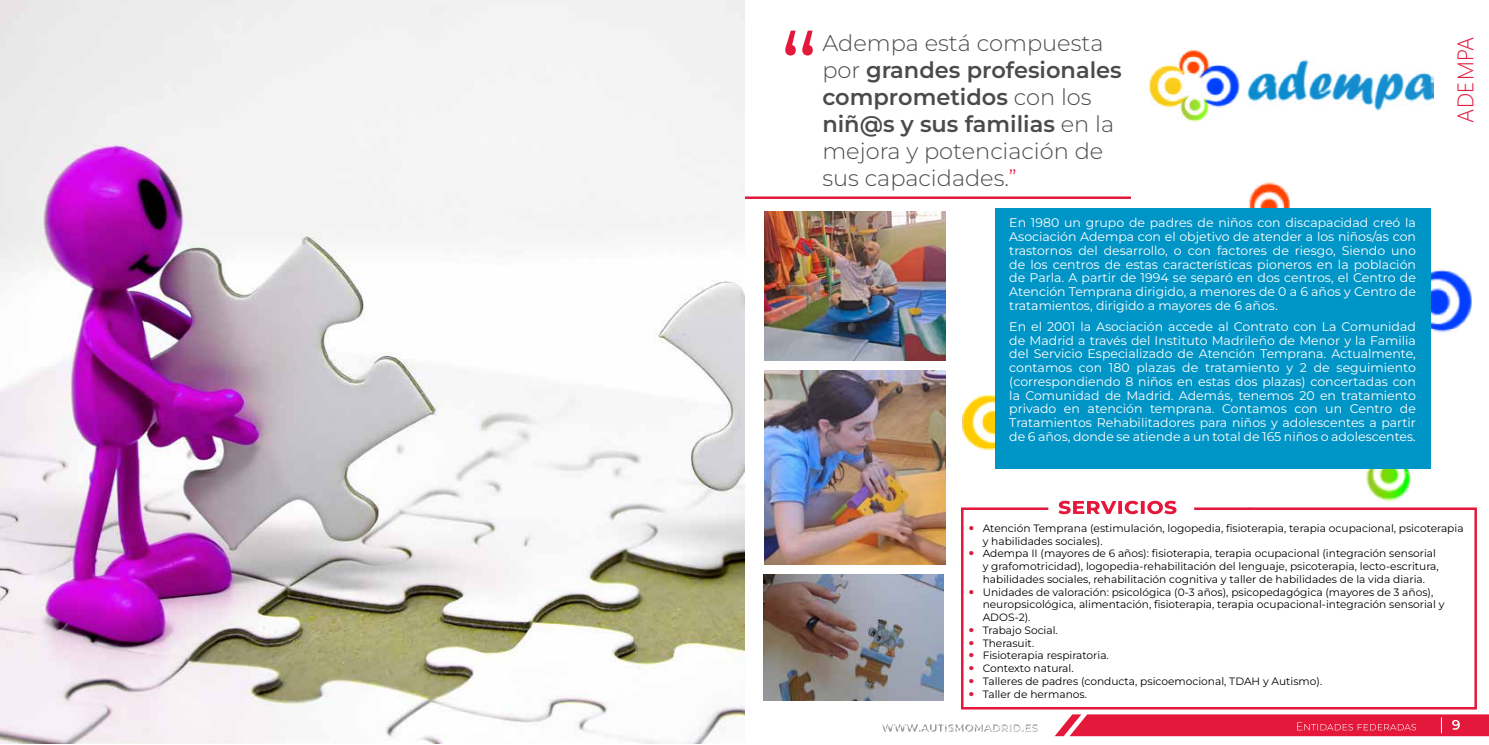
<style>
.page{position:relative;width:1489px;height:745px;background:#fff}
.page>*{position:absolute;margin:0;border:0;box-sizing:border-box;transform-origin:0 0}
.t1{font:300 22.5px/27px "Montserrat";color:#4b4b4d}
.t2{font:300 22.5px "Segoe UI";letter-spacing:.035em;color:#e3183b}
.t3{font:12.5px/13.8px "Montserrat";color:#fff;text-align:justify}
.t4{font:500 11.25px "Montserrat";color:#fff}
.t5{font:10.62px/12.8px "Montserrat";color:#000}
.s1{font-weight:600}
.s2{color:#e3183c}
</style>
<div class="page">
<img style="left:1366px;top:468px;width:44px;height:33px">
<img style="left:962px;top:395px;width:33px;height:55px">
<img style="left:1248px;top:182px;width:41px;height:26px">
<img style="left:1430px;top:269px;width:41px;height:68px">
<svg style="left:882px;top:724px;width:155px;height:7px"></svg>
<div style="left:995px;top:208px;width:435px;height:260px;background:#0095c7"></div>
<svg style="left:1055px;top:714px;width:433px;height:21px"></svg>
<svg style="left:785px;top:31px;width:27px;height:24px"></svg>
<hr style="left:744px;top:196px;width:386px;height:3px;background:#e3183b">
<img style="left:1148px;top:49px;width:284px;height:72px">
<img style="left:0;top:0;width:744px;height:742px">
<svg style="left:961px;top:507px;width:516px;height:203px"></svg>
<svg style="left:1058px;top:500px;width:118px;height:14px"></svg>
<img style="left:764px;top:211px;width:181px;height:149px">
<img style="left:764px;top:574px;width:179px;height:125px">
<img style="left:764px;top:370px;width:181px;height:194px">
<hr style="left:1194px;top:507px;width:55px;height:2px;background:#e3183c">
<svg style="left:969px;top:525px;width:4px;height:4px"></svg>
<svg style="left:969px;top:551px;width:4px;height:4px"></svg>
<svg style="left:969px;top:589px;width:4px;height:4px"></svg>
<svg style="left:969px;top:627px;width:4px;height:4px"></svg>
<svg style="left:969px;top:640px;width:4px;height:4px"></svg>
<svg style="left:969px;top:653px;width:4px;height:4px"></svg>
<svg style="left:969px;top:665px;width:4px;height:5px"></svg>
<svg style="left:969px;top:678px;width:4px;height:4px"></svg>
<svg style="left:969px;top:691px;width:4px;height:4px"></svg>
<h1 class="t1" style="left:822px;top:29px;width:301px">Adempa está compuesta por <span class="s1">grandes profesionales comprometidos</span> con los <span class="s1">niñ@s y sus familias</span> en la mejora y potenciación de sus capacidades.<span class="s2">”</span></h1>
<p class="t3" style="left:1009px;top:215px;width:408px">En 1980 un grupo de padres de niños con discapacidad creó la Asociación Adempa con el objetivo de atender a los niños/as con trastornos del desarrollo, o con factores de riesgo, Siendo uno de los centros de estas características pioneros en la población de Parla. A partir de 1994 se separó en dos centros, el Centro de Atención Temprana dirigido, a menores de 0 a 6 años y Centro de tratamientos, dirigido a mayores de 6 años.</p>
<p class="t3" style="left:1009px;top:319px;width:408px">En el 2001 la Asociación accede al Contrato con La Comunidad de Madrid a través del Instituto Madrileño de Menor y la Familia del Servicio Especializado de Atención Temprana. Actualmente, contamos con 180 plazas de tratamiento y 2 de seguimiento (correspondiendo 8 niños en estas dos plazas) concertadas con la Comunidad de Madrid. Además, tenemos 20 en tratamiento privado en atención temprana. Contamos con un Centro de Tratamientos Rehabilitadores para niños y adolescentes a partir de 6 años, donde se atiende a un total de 165 niños o adolescentes.</p>
<h1 class="t2" style="left:1443px;top:123px;width:89px;rotate:-90deg">ADEMPA</h1>
<p class="t5" style="left:982px;top:521px;width:482px">Atención Temprana (estimulación, logopedia, fisioterapia, terapia ocupacional, psicoterapia y habilidades sociales).<br>Adempa II (mayores de 6 años): fisioterapia, terapia ocupacional (integración sensorial<br>y grafomotricidad), logopedia-rehabilitación del lenguaje, psicoterapia, lecto-escritura, habilidades sociales, rehabilitación cognitiva y taller de habilidades de la vida diaria.<br>Unidades de valoración: psicológica (0-3 años), psicopedagógica (mayores de 3 años), neuropsicológica, alimentación, fisioterapia, terapia ocupacional-integración sensorial y ADOS-2).<br>Trabajo Social.<br>Therasuit.<br>Fisioterapia respiratoria.<br>Contexto natural.<br>Talleres de padres (conducta, psicoemocional, TDAH y Autismo).<br>Taller de hermanos.</p>
<p class="t4" style="left:877px;top:719px;width:162px">WWW.AUTISMOMADRID.ES</p>
</div>
